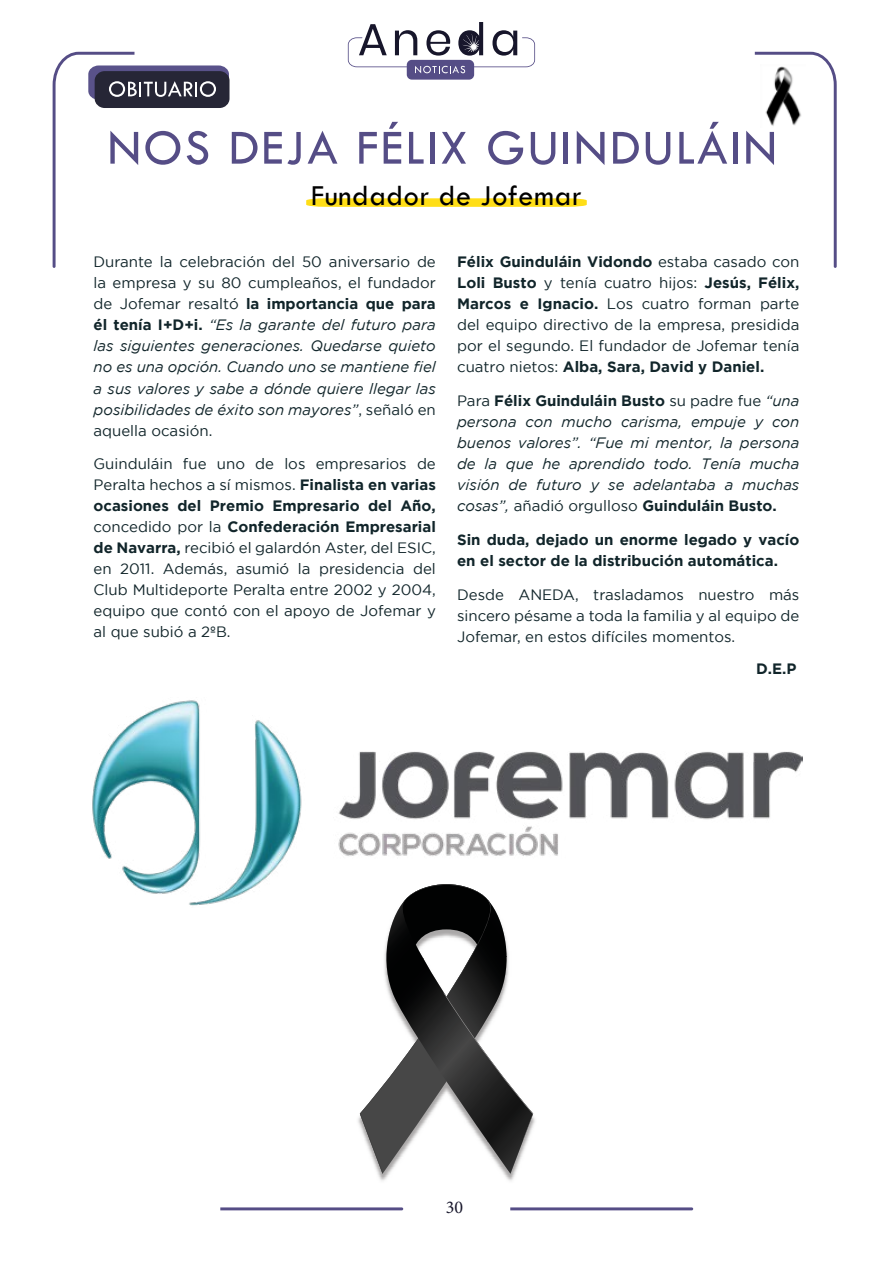
<style>
.page{position:relative;width:893px;height:1263px;background:#fff}
.page>*{position:absolute;margin:0;border:0;box-sizing:border-box;transform-origin:0 0}
.t1{font:51px "Tw Cen";letter-spacing:.04em;color:#554d86}
.t2{font:30px "Tw Cen";letter-spacing:.02em;color:#000}
.t3{font:18px "Minion Pro";color:#17162b}
.t4{font:15px/21px "Gotham";color:#11252a;text-align:justify}
.t5{font:italic 15px/21px "Gotham";color:#11252a;text-align:justify}
.t6{font:700 15px/21px "Gotham";color:#11252a}
.s1{font-style:normal}
.s2{font-weight:700;font-style:normal}
.s3{font-weight:700}
</style>
<div class="page">
<svg style="left:755px;top:52px;width:82px;height:216px"></svg>
<svg style="left:220px;top:1207px;width:183px;height:3px"></svg>
<svg style="left:510px;top:1207px;width:183px;height:3px"></svg>
<div style="left:407px;top:60px;width:67px;height:20px;background:#554d86;border-radius:5px"></div>
<svg style="left:348px;top:22px;width:187px;height:51px"></svg>
<svg style="left:53px;top:52px;width:176px;height:216px"></svg>
<svg style="left:306px;top:198px;width:281px;height:9px;background:#ffe027"></svg>
<img style="left:761px;top:65px;width:44px;height:63px">
<img style="left:92px;top:700px;width:711px;height:206px">
<img style="left:355px;top:885px;width:183px;height:296px">
<svg style="left:360px;top:884px;width:173px;height:290px"></svg>
<h1 class="t1" style="left:107px;top:117px;width:671px">NOS DEJA FÉLIX GUINDULÁIN</h1>
<h2 class="t2" style="left:311px;top:177px;width:272px">Fundador de Jofemar</h2>
<p class="t5" style="left:94px;top:252px;width:344px"><span class="s1">Durante la celebración del 50 aniversario de la empresa y su 80 cumpleaños, el fundador de Jofemar resaltó</span> <span class="s2">la importancia que para él tenía I+D+i.</span> “Es la garante del futuro para las siguientes generaciones. Quedarse quieto no es una opción. Cuando uno se mantiene fiel a sus valores y sabe a dónde quiere llegar las posibilidades de éxito son mayores”<span class="s1">, señaló en aquella ocasión.</span></p>
<p class="t4" style="left:94px;top:453px;width:344px">Guinduláin fue uno de los empresarios de Peralta hechos a sí mismos. <span class="s3">Finalista en varias ocasiones del Premio Empresario del Año, </span>concedido por la <span class="s3">Confederación Empresarial de Navarra,</span> recibió el galardón Aster, del ESIC, en 2011. Además, asumió la presidencia del Club Multideporte Peralta entre 2002 y 2004, equipo que contó con el apoyo de Jofemar y al que subió a 2ºB.</p>
<p class="t4" style="left:457px;top:251px;width:344px"><span class="s3">Félix Guinduláin Vidondo</span> estaba casado con <span class="s3">Loli Busto</span> y tenía cuatro hijos: <span class="s3">Jesús, Félix, Marcos e Ignacio.</span> Los cuatro forman parte del equipo directivo de la empresa, presidida por el segundo. El fundador de Jofemar tenía cuatro nietos: <span class="s3">Alba, Sara, David y Daniel.</span></p>
<p class="t5" style="left:457px;top:390px;width:344px"><span class="s1">Para</span> <span class="s2">Félix Guinduláin Busto</span> <span class="s1">su padre fue</span> “una persona con mucho carisma, empuje y con buenos valores”. “Fue mi mentor, la persona de la que he aprendido todo. Tenía mucha visión de futuro y se adelantaba a muchas cosas”, <span class="s1">añadió orgulloso</span> <span class="s2">Guinduláin Busto.</span></p>
<p class="t6" style="left:457px;top:529px;width:344px">Sin duda, dejado un enorme legado y vacío en el sector de la distribución automática.</p>
<p class="t4" style="left:457px;top:584px;width:344px">Desde ANEDA, trasladamos nuestro más sincero pésame a toda la familia y al equipo de Jofemar, en estos difíciles momentos.</p>
<p class="t6" style="left:756px;top:658px;width:42px">D.E.P</p>
<p class="t3" style="left:446px;top:1195px;width:19px">30</p>
</div>
